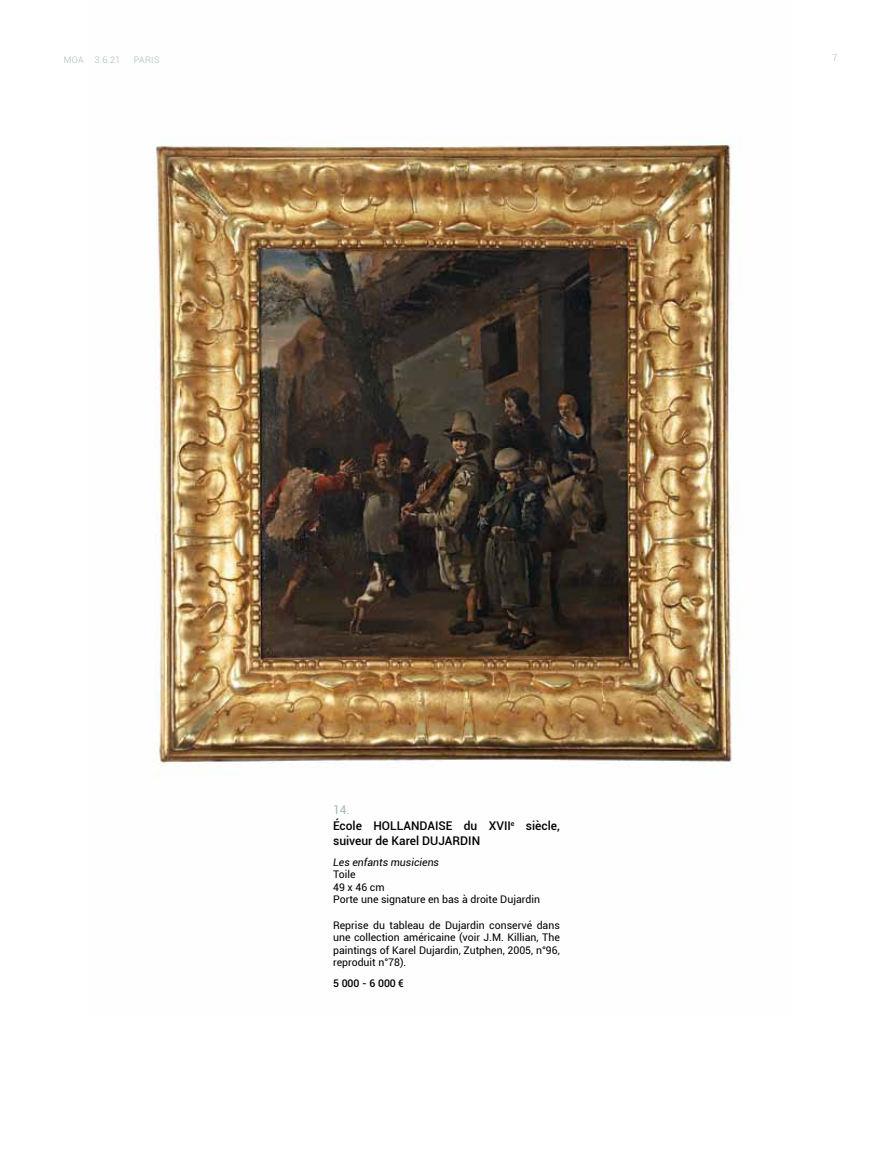
<style>
.page{position:relative;width:893px;height:1149px;background:#fff}
.page>*{position:absolute;margin:0;border:0;box-sizing:border-box;transform-origin:0 0}
.t1{font:500 12px/15px "Roboto";color:#000}
.t2{font:10.5px/12.6px "Roboto";color:#000}
.t3{font:italic 10.5px "Roboto";color:#000}
.t4{font:500 10.5px "Roboto";color:#000}
.t5{font:300 9px "Roboto";letter-spacing:.04em;color:#a5bbb4}
.s1{font-weight:400;color:#a5bbb4}
</style>
<div class="page">
<img style="left:154px;top:142px;width:579px;height:635px">
<p class="t5" style="left:64px;top:54px;width:58px">MOA 3.6.21</p>
<p class="t5" style="left:134px;top:54px;width:27px">PARIS</p>
<p class="t5" style="left:833px;top:51px;width:6px">7</p>
<p class="t1" style="left:333px;top:802px;width:228px"><span class="s1">14.<br></span>École HOLLANDAISE du XVII<sup>e</sup> siècle, suiveur de Karel DUJARDIN</p>
<p class="t3" style="left:333px;top:854px;width:108px">Les enfants musiciens</p>
<p class="t2" style="left:333px;top:867px;width:208px">Toile<br>49 x 46 cm<br>Porte une signature en bas à droite Dujardin</p>
<p class="t2" style="left:333px;top:917px;width:228px;text-align:justify">Reprise du tableau de Dujardin conservé dans une collection américaine (voir J.M. Killian, The paintings of Karel Dujardin, Zutphen, 2005, n°96, reproduit n°78).</p>
<p class="t4" style="left:333px;top:975px;width:72px">5 000 - 6 000 €</p>
</div>
